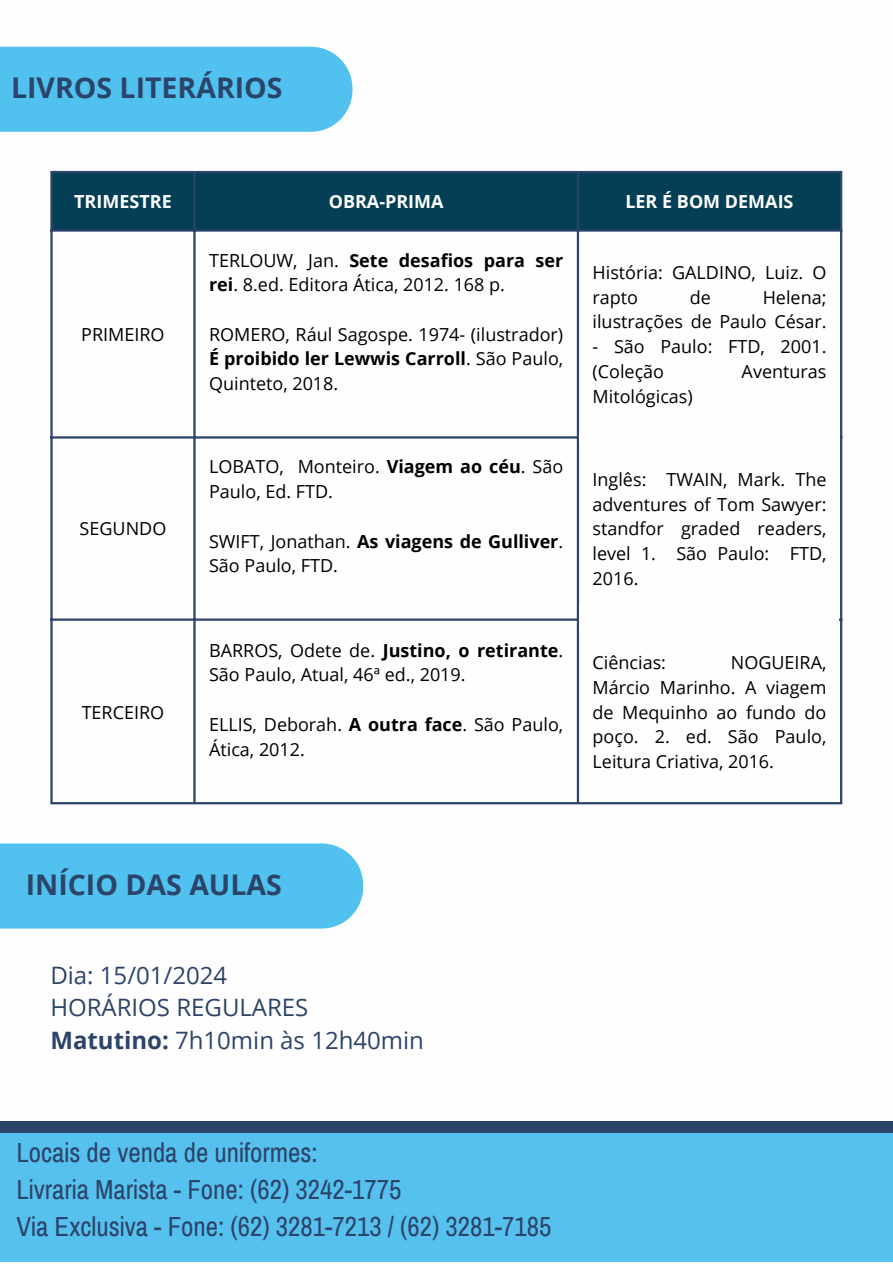
<style>
.page{position:relative;width:893px;height:1264px;background:#fff}
.page>*{position:absolute;margin:0;border:0;box-sizing:border-box;transform-origin:0 0}
.t1{font:700 28.5px "Open Sans";color:#2c4469}
.t2{font:27px/37px "Archivo Narrow";color:#2c4469}
.t3{font:24px/32.5px "Open Sans";color:#2c4469}
.t4{font:18px/24.8px "Open Sans";color:#000}
.t5{font:700 18px "Open Sans";color:#fff}
.s1{font-weight:700}
</style>
<div class="page">
<div style="left:0;top:47px;width:352px;height:85px;background:#51c2f0"></div>
<div style="left:53px;top:173px;width:787px;height:56px;background:#053f56"></div>
<hr style="left:50px;top:173px;width:3px;height:629px;background:#2c4469">
<hr style="left:193px;top:173px;width:2px;height:629px;background:#2c4469">
<hr style="left:576px;top:173px;width:3px;height:629px;background:#2c4469">
<hr style="left:840px;top:173px;width:2px;height:629px;background:#2c4469">
<hr style="left:50px;top:171px;width:792px;height:2px;background:#2c4469">
<hr style="left:50px;top:229px;width:792px;height:3px;background:#2c4469">
<hr style="left:50px;top:436px;width:792px;height:2px;background:#2c4469">
<hr style="left:50px;top:618px;width:792px;height:2px;background:#2c4469">
<hr style="left:50px;top:802px;width:792px;height:2px;background:#2c4469">
<div style="left:579px;top:432px;width:260px;height:13px;background:#fffefe"></div>
<div style="left:579px;top:605px;width:259px;height:26px;background:#fffefe"></div>
<div style="left:0;top:843px;width:363px;height:85px;background:#51c2f0"></div>
<div style="left:0;top:1132px;width:892px;height:130px;background:#56c1ee"></div>
<div style="left:0;top:1121px;width:892px;height:11px;background:#2c4469"></div>
<h1 class="t1" style="left:11px;top:68px;width:273px">LIVROS LITERÁRIOS</h1>
<p class="t5" style="left:74px;top:189px;width:99px">TRIMESTRE</p>
<p class="t5" style="left:328px;top:189px;width:116px">OBRA-PRIMA</p>
<p class="t5" style="left:625px;top:189px;width:169px">LER É BOM DEMAIS</p>
<p class="t4" style="left:81px;top:321px;width:85px">PRIMEIRO</p>
<p class="t4" style="left:80px;top:516px;width:88px">SEGUNDO</p>
<p class="t4" style="left:82px;top:699px;width:84px">TERCEIRO</p>
<p class="t4" style="left:209px;top:247px;width:355px">TERLOUW, Jan. <span class="s1">Sete desafios para ser rei</span>. 8.ed. Editora Ática, 2012. 168 p.</p>
<p class="t4" style="left:209px;top:321px;width:355px;text-align:justify">ROMERO, Rául Sagospe. 1974- (ilustrador)<br><span class="s1">É proibido ler Lewwis Carroll</span>. São Paulo, Quinteto, 2018.</p>
<p class="t4" style="left:209px;top:454px;width:355px">LOBATO, Monteiro. <span class="s1">Viagem ao céu</span>. São<br>Paulo, Ed. FTD.</p>
<p class="t4" style="left:209px;top:528px;width:356px">SWIFT, Jonathan. <span class="s1">As viagens de Gulliver</span>.<br>São Paulo, FTD.</p>
<p class="t4" style="left:209px;top:637px;width:356px">BARROS, Odete de. <span class="s1">Justino, o retirante</span>.<br>São Paulo, Atual, 46ª ed., 2019.</p>
<p class="t4" style="left:209px;top:711px;width:355px">ELLIS, Deborah. <span class="s1">A outra face</span>. São Paulo,<br>Ática, 2012.</p>
<p class="t4" style="left:592px;top:259px;width:235px">História: GALDINO, Luiz. O rapto</p>
<p class="t4" style="left:592px;top:284px;width:235px;text-align:right">Helena;<br>ilustrações de Paulo César.</p>
<p class="t4" style="left:592px;top:334px;width:235px">- São Paulo: FTD, 2001. (Coleção</p>
<p class="t4" style="left:689px;top:284px;width:23px">de</p>
<p class="t4" style="left:741px;top:358px;width:86px">Aventuras</p>
<p class="t4" style="left:592px;top:383px;width:102px">Mitológicas)</p>
<p class="t4" style="left:592px;top:466px;width:235px;text-align:justify">Inglês: TWAIN, Mark. The adventures of Tom Sawyer: standfor graded readers, level 1. São Paulo: FTD, 2016.</p>
<p class="t4" style="left:592px;top:649px;width:75px">Ciências:</p>
<p class="t4" style="left:592px;top:649px;width:235px;text-align:justify;text-indent:138px">NOGUEIRA, Márcio Marinho. A viagem de Mequinho ao fundo do poço. 2. ed. São Paulo, Leitura Criativa, 2016.</p>
<h1 class="t1" style="left:26px;top:864px;width:257px">INÍCIO DAS AULAS</h1>
<h3 class="t3" style="left:50px;top:957px;width:375px">Dia: 15/01/2024<br>HORÁRIOS REGULARES<br><span class="s1">Matutino:</span> 7h10min às 12h40min</h3>
<h2 class="t2" style="left:16px;top:1134px;width:536px">Locais de venda de uniformes:<br>Livraria Marista - Fone: (62) 3242-1775<br>Via Exclusiva - Fone: (62) 3281-7213 / (62) 3281-7185</h2>
</div>
